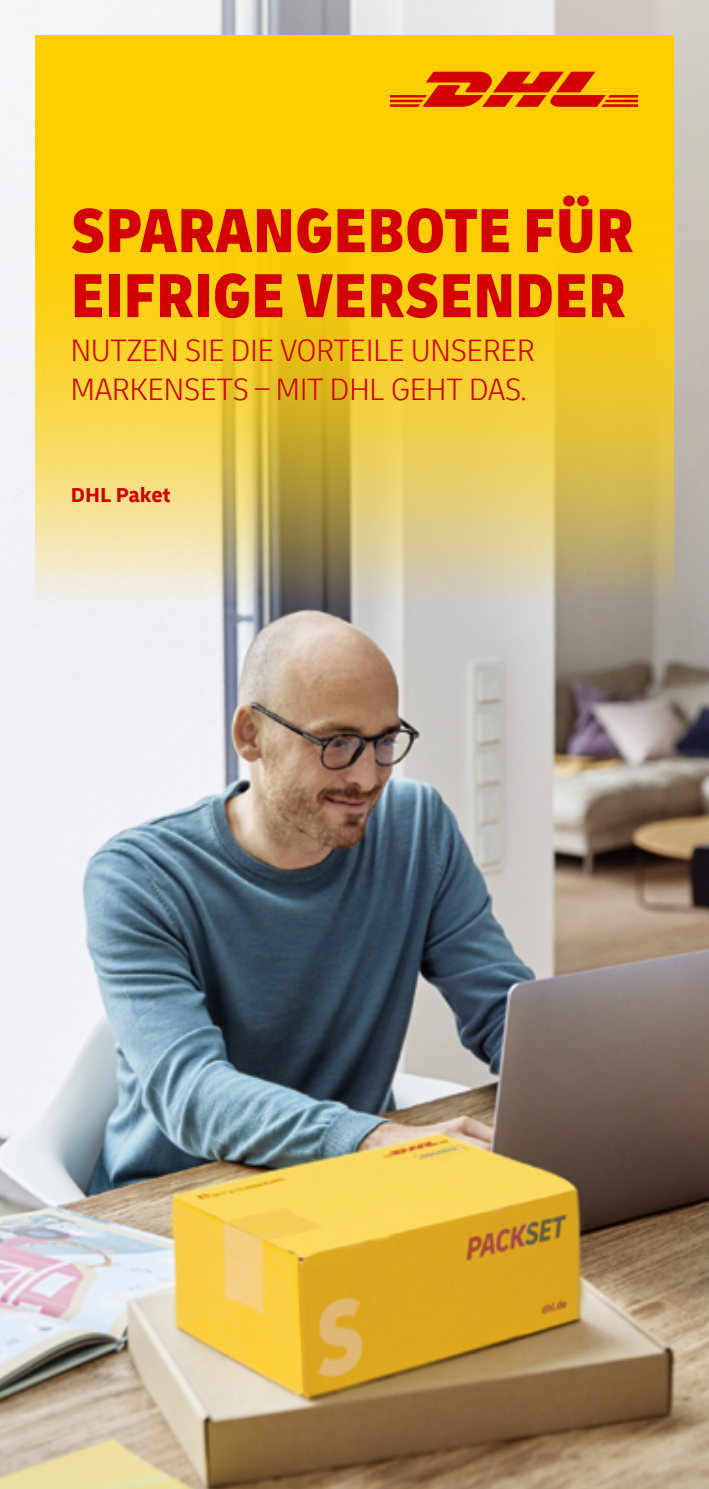
<style>
.page{position:relative;width:709px;height:1489px;background:#fff}
.page>*{position:absolute;margin:0;border:0;box-sizing:border-box;transform-origin:0 0}
._01_Title_header{font:900 condensed 65px/65px "Delivery";color:#d20000}
.t1{font:300 condensed 32.5px/39px "Delivery";color:#d20000}
._01_Title_header-2{font:700 21.25px "Delivery";color:#d20000}
</style>
<div class="page">
<img style="left:0;top:687px;width:709px;height:801px">
<svg style="left:0;top:0;width:709px;height:687px"></svg>
<div style="left:35px;top:35px;width:638px;height:107px;background:#ffce00"></div>
<svg style="left:35px;top:142px;width:638px;height:488px;background:#eaca43"></svg>
<svg style="left:390px;top:72px;width:248px;height:35px"></svg>
<h1 class="_01_Title_header" style="left:71px;top:198px;width:564px">SPARANGEBOTE FÜR<br>EIFRIGE VERSENDER</h1>
<p class="t1" style="left:71px;top:331px;width:465px">NUTZEN SIE DIE VORTEILE UNSERER<br>MARKENSETS – MIT DHL GEHT DAS.</p>
<h1 class="_01_Title_header-2" style="left:71px;top:482px;width:101px">DHL Paket</h1>
</div>
